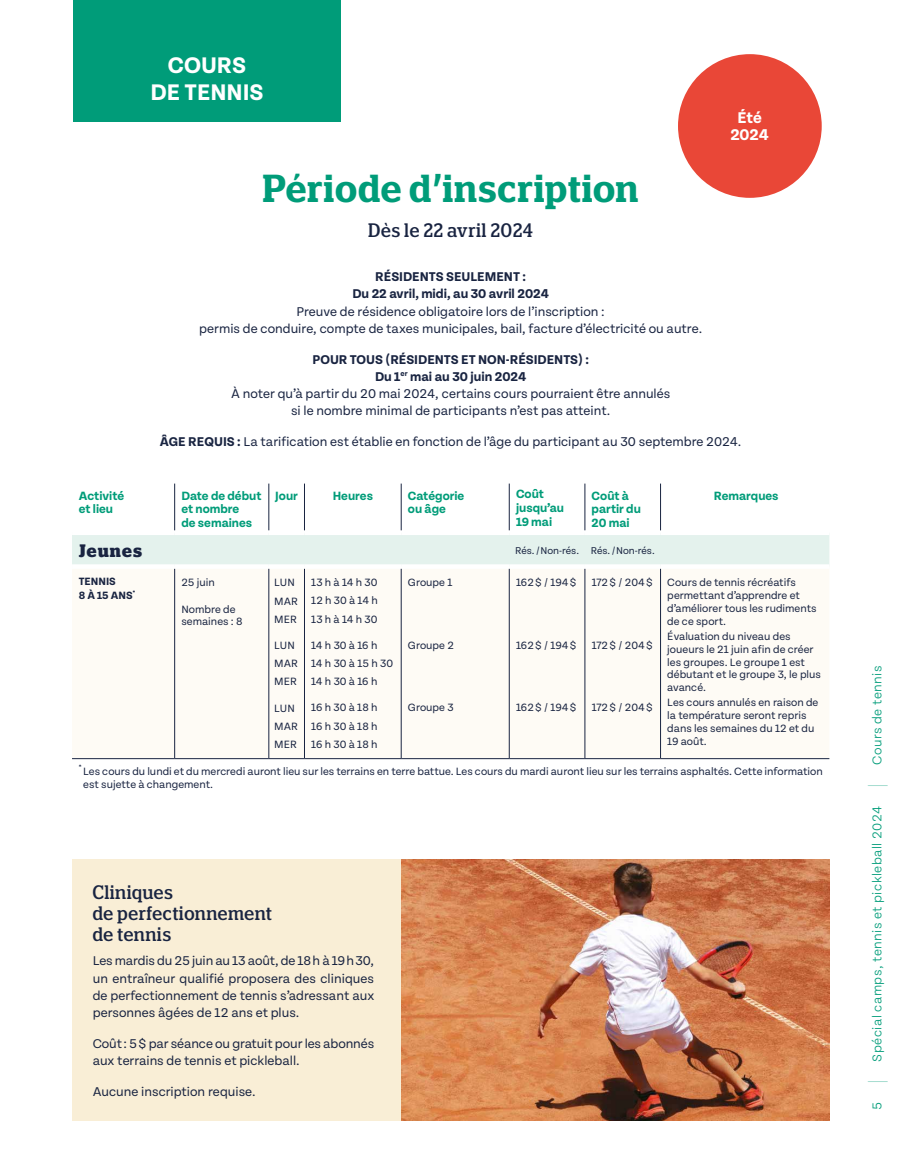
<style>
.page{position:relative;width:905px;height:1175px;background:#fff}
.page>*{position:absolute;margin:0;border:0;box-sizing:border-box;transform-origin:0 0}
.t1{font:600 condensed 39px "Polyphonic";letter-spacing:.02em;color:#009c79}
.t2{font:700 24px/27px "Tenon";color:#fff;text-align:center}
.t3{font:500 condensed 19.5px/21px "Polyphonic";letter-spacing:.02em;color:#192441}
.t4{font:700 condensed 18px "Polyphonic";letter-spacing:.06em;color:#192441}
.t5{font:700 16.5px/17.2px "Tenon";color:#fff;text-align:center}
.t6{font:13.5px/17.2px "Tenon";color:#192441;text-align:center}
.t7{font:300 13.5px "Tenon";letter-spacing:.03em;color:#009c79}
.t8{font:700 13.5px/17.2px "Tenon";color:#192441;text-align:center}
.t9{font:700 12.75px/13.5px "Tenon";color:#009c79}
.t10{font:11.25px/18.1px "Tenon";color:#192441}
.t11{font:700 11.25px/13.5px "Tenon";color:#192441}
.t12{font:10.5px "Tenon";color:#192441}
.s1{font-weight:700}
.s2{font-weight:200;font-size:20.4px}
</style>
<div class="page">
<div style="left:73px;top:0;width:268px;height:121px;background:#009c79"></div>
<img style="left:401px;top:859px;width:428px;height:261px">
<div style="left:72px;top:859px;width:329px;height:261px;background:#f9eed6"></div>
<div style="left:72px;top:535px;width:757px;height:29px;background:#e4f2ed"></div>
<div style="left:175px;top:569px;width:487px;height:189px;background:#fefbf5"></div>
<hr style="left:268px;top:483px;width:1px;height:47px;background:#192441">
<hr style="left:304px;top:483px;width:1px;height:47px;background:#192441">
<hr style="left:401px;top:483px;width:1px;height:47px;background:#192441">
<hr style="left:509px;top:483px;width:1px;height:47px;background:#192441">
<hr style="left:584px;top:483px;width:1px;height:47px;background:#192441">
<hr style="left:660px;top:483px;width:1px;height:47px;background:#192441">
<hr style="left:268px;top:569px;width:1px;height:189px;background:#192441">
<hr style="left:304px;top:569px;width:1px;height:189px;background:#192441">
<hr style="left:401px;top:569px;width:1px;height:189px;background:#192441">
<hr style="left:509px;top:569px;width:1px;height:189px;background:#192441">
<hr style="left:584px;top:569px;width:1px;height:189px;background:#192441">
<hr style="left:660px;top:569px;width:1px;height:189px;background:#192441">
<hr style="left:72px;top:758px;width:103px;height:1px;background:#192441">
<hr style="left:175px;top:758px;width:94px;height:1px;background:#192441">
<hr style="left:269px;top:758px;width:35px;height:1px;background:#192441">
<hr style="left:304px;top:758px;width:97px;height:1px;background:#192441">
<hr style="left:401px;top:758px;width:108px;height:1px;background:#192441">
<hr style="left:509px;top:758px;width:76px;height:1px;background:#192441">
<hr style="left:585px;top:758px;width:75px;height:1px;background:#192441">
<hr style="left:660px;top:758px;width:169px;height:1px;background:#192441">
<hr style="left:174px;top:483px;width:1px;height:47px;background:#192441">
<hr style="left:174px;top:569px;width:1px;height:189px;background:#192441">
<div style="left:678px;top:54px;width:143px;height:144px;background:#e94737;border-radius:50%"></div>
<h2 class="t2" style="left:150px;top:53px;width:115px">COURS<br>DE TENNIS</h2>
<h3 class="t5" style="left:730px;top:109px;width:40px">Été<br>2024</h3>
<h1 class="t1" style="left:263px;top:166px;width:377px">Période d’inscription</h1>
<h3 class="t3" style="left:368px;top:219px;width:166px">Dès le 22 avril 2024</h3>
<p class="t8" style="left:352px;top:268px;width:198px">RÉSIDENTS SEULEMENT :<br>Du 22 avril, midi, au 30 avril 2024</p>
<p class="t6" style="left:199px;top:303px;width:504px">Preuve de résidence obligatoire lors de l’inscription :<br>permis de conduire, compte de taxes municipales, bail, facture d’électricité ou autre.</p>
<p class="t6" style="left:231px;top:351px;width:440px"><span class="s1">POUR TOUS (RÉSIDENTS ET NON-RÉSIDENTS) :<br>Du 1</span><sup>er</sup> <span class="s1">mai au 30 juin 2024<br></span>À noter qu’à partir du 20 mai 2024, certains cours pourraient être annulés si le nombre minimal de participants n’est pas atteint.</p>
<p class="t6" style="left:160px;top:433px;width:583px"><span class="s1">ÂGE REQUIS :</span> La tarification est établie en fonction de l’âge du participant au 30 septembre 2024.</p>
<p class="t9" style="left:79px;top:489px;width:47px">Activité et lieu</p>
<p class="t9" style="left:181px;top:489px;width:81px">Date de début et nombre<br>de semaines</p>
<p class="t9" style="left:275px;top:489px;width:24px">Jour</p>
<p class="t9" style="left:333px;top:489px;width:42px">Heures</p>
<p class="t9" style="left:408px;top:489px;width:58px">Catégorie ou âge</p>
<p class="t9" style="left:516px;top:488px;width:49px">Coût jusqu’au<br>19 mai</p>
<p class="t9" style="left:591px;top:489px;width:51px">Coût à partir du<br>20 mai</p>
<p class="t9" style="left:713px;top:489px;width:66px">Remarques</p>
<h3 class="t4" style="left:79px;top:539px;width:65px">Jeunes</h3>
<p class="t12" style="left:515px;top:545px;width:141px">Rés./Non-rés. Rés./Non-rés.</p>
<p class="t11" style="left:79px;top:575px;width:58px">TENNIS<br>8 À 15 ANS<sup>*</sup></p>
<p class="t10" style="left:181px;top:574px;width:35px">25 juin</p>
<p class="t10" style="left:181px;top:602px;width:63px;line-height:12.8px">Nombre de semaines : 8</p>
<p class="t10" style="left:516px;top:573px;width:62px">162$ / 194$</p>
<p class="t10" style="left:591px;top:573px;width:63px">172$ / 204$</p>
<p class="t10" style="left:667px;top:576px;width:151px;line-height:12.8px">Cours de tennis récréatifs permettant d’apprendre et d’améliorer tous les rudiments de ce sport.</p>
<p class="t10" style="left:667px;top:630px;width:155px;line-height:12.8px">Évaluation du niveau des joueurs le 21 juin afin de créer les groupes. Le groupe 1 est débutant et le groupe 3, le plus avancé.</p>
<p class="t10" style="left:667px;top:696px;width:153px;line-height:12.8px">Les cours annulés en raison de la température seront repris dans les semaines du 12 et du<br>19 août.</p>
<p class="t10" style="left:83px;top:764px;width:741px;line-height:13.5px;text-indent:-4px"><sup>*</sup> Les cours du lundi et du mercredi auront lieu sur les terrains en terre battue. Les cours du mardi auront lieu sur les terrains asphaltés. Cette information est sujette à changement.</p>
<p class="t10" style="left:311px;top:574px;width:68px;text-align:justify">13 h à 14 h 30<br>12 h 30 à 14 h 13 h à 14 h 30</p>
<p class="t10" style="left:311px;top:636px;width:83px">14 h 30 à 16 h<br>14 h 30 à 15 h 30<br>14 h 30 à 16 h</p>
<p class="t10" style="left:311px;top:699px;width:68px;text-align:justify">16 h 30 à 18 h 16 h 30 à 18 h 16 h 30 à 18 h</p>
<p class="t10" style="left:408px;top:573px;width:46px">Groupe 1</p>
<p class="t10" style="left:274px;top:574px;width:25px">LUN<br>MAR<br>MER</p>
<p class="t10" style="left:274px;top:636px;width:25px">LUN<br>MAR<br>MER</p>
<p class="t10" style="left:274px;top:699px;width:25px">LUN<br>MAR<br>MER</p>
<p class="t10" style="left:516px;top:636px;width:62px">162$ / 194$</p>
<p class="t10" style="left:591px;top:636px;width:63px">172$ / 204$</p>
<p class="t10" style="left:408px;top:636px;width:47px">Groupe 2</p>
<p class="t10" style="left:516px;top:698px;width:62px">162$ / 194$</p>
<p class="t10" style="left:591px;top:698px;width:63px">172$ / 204$</p>
<p class="t10" style="left:408px;top:698px;width:47px">Groupe 3</p>
<h3 class="t3" style="left:93px;top:881px;width:181px">Cliniques<br>de perfectionnement de tennis</h3>
<p class="t6" style="left:93px;top:952px;width:283px;text-align:justify">Les mardis du 25 juin au 13 août, de 18h à 19h30, un entraîneur qualifié proposera des cliniques de perfectionnement de tennis s’adressant aux personnes âgées de 12 ans et plus.</p>
<p class="t6" style="left:93px;top:1035px;width:283px;text-align:left">Coût: 5$ par séance ou gratuit pour les abonnés aux terrains de tennis et pickleball.</p>
<p class="t6" style="left:93px;top:1083px;width:165px">Aucune inscription requise.</p>
<p class="t7" style="left:869px;top:1109px;width:445px;rotate:-90deg">5 <span class="s2">|</span> Spécial camps, tennis et pickleball 2024 <span class="s2">|</span> Cours de tennis</p>
</div>
